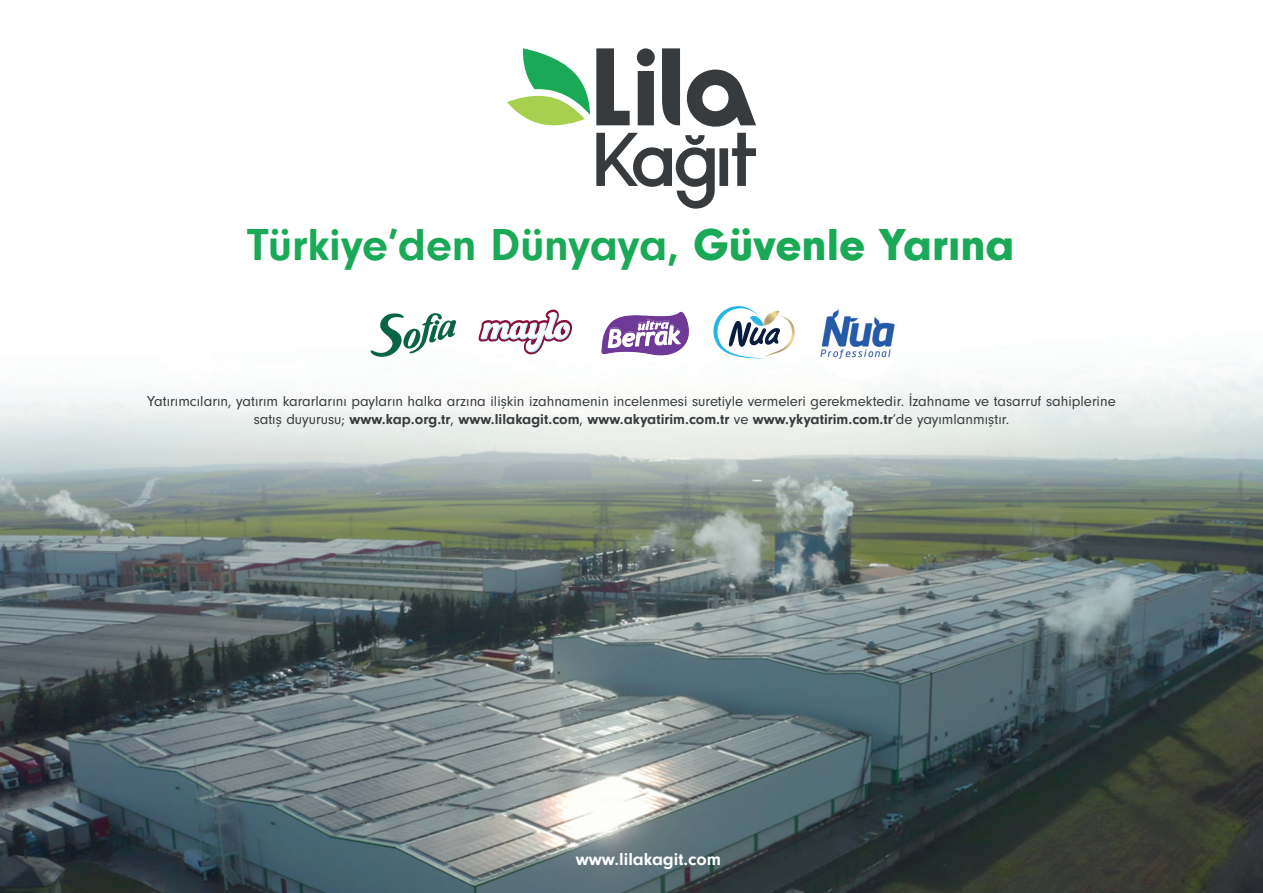
<style>
.page{position:relative;width:1263px;height:893px;background:#fff}
.page>*{position:absolute;margin:0;border:0;box-sizing:border-box;transform-origin:0 0}
.t1{font:700 46.5px "Neuzeit Gro";color:#1aa956}
.t2{font:700 18px "Neuzeit Gro";color:#fff}
.t3{font:15px/18px "Neuzeit Gro";color:#373b3d;text-align:center}
.s1{font-weight:900}
.s2{font-weight:700}
</style>
<div class="page">
<img style="left:0;top:50px;width:1263px;height:843px">
<svg style="left:596px;top:133px;width:119px;height:76px"></svg>
<div style="left:719px;top:148px;width:9px;height:38px;background:#373b3d"></div>
<svg style="left:732px;top:133px;width:24px;height:53px"></svg>
<div style="left:637px;top:48px;width:18px;height:18px;background:#373b3d;border-radius:50%"></div>
<svg style="left:596px;top:48px;width:34px;height:77px"></svg>
<svg style="left:638px;top:71px;width:16px;height:54px"></svg>
<svg style="left:662px;top:48px;width:18px;height:77px"></svg>
<svg style="left:687px;top:70px;width:69px;height:57px"></svg>
<svg style="left:507px;top:48px;width:83px;height:77px"></svg>
<img style="left:812px;top:289px;width:90px;height:91px">
<svg style="left:369px;top:313px;width:87px;height:44px"></svg>
<svg style="left:477px;top:309px;width:96px;height:46px"></svg>
<img style="left:595px;top:301px;width:99px;height:65px">
<svg style="left:710px;top:303px;width:86px;height:56px"></svg>
<h1 class="t1" style="left:247px;top:219px;width:769px">Türkiye’den Dünyaya, <span class="s1">Güvenle Yarına</span></h1>
<p class="t3" style="left:147px;top:392px;width:970px">Yatırımcıların, yatırım kararlarını payların halka arzına ilişkin izahnamenin incelenmesi suretiyle vermeleri gerekmektedir. İzahname ve tasarruf sahiplerine satış duyurusu; <span class="s2">www.kap.org.tr</span>, <span class="s2">www.lilakagit.com</span>, <span class="s2">www.akyatirim.com.tr</span> ve <span class="s2">www.ykyatirim.com.tr</span>’de yayımlanmıştır.</p>
<p class="t2" style="left:576px;top:848px;width:147px">www.lilakagit.com</p>
</div>
